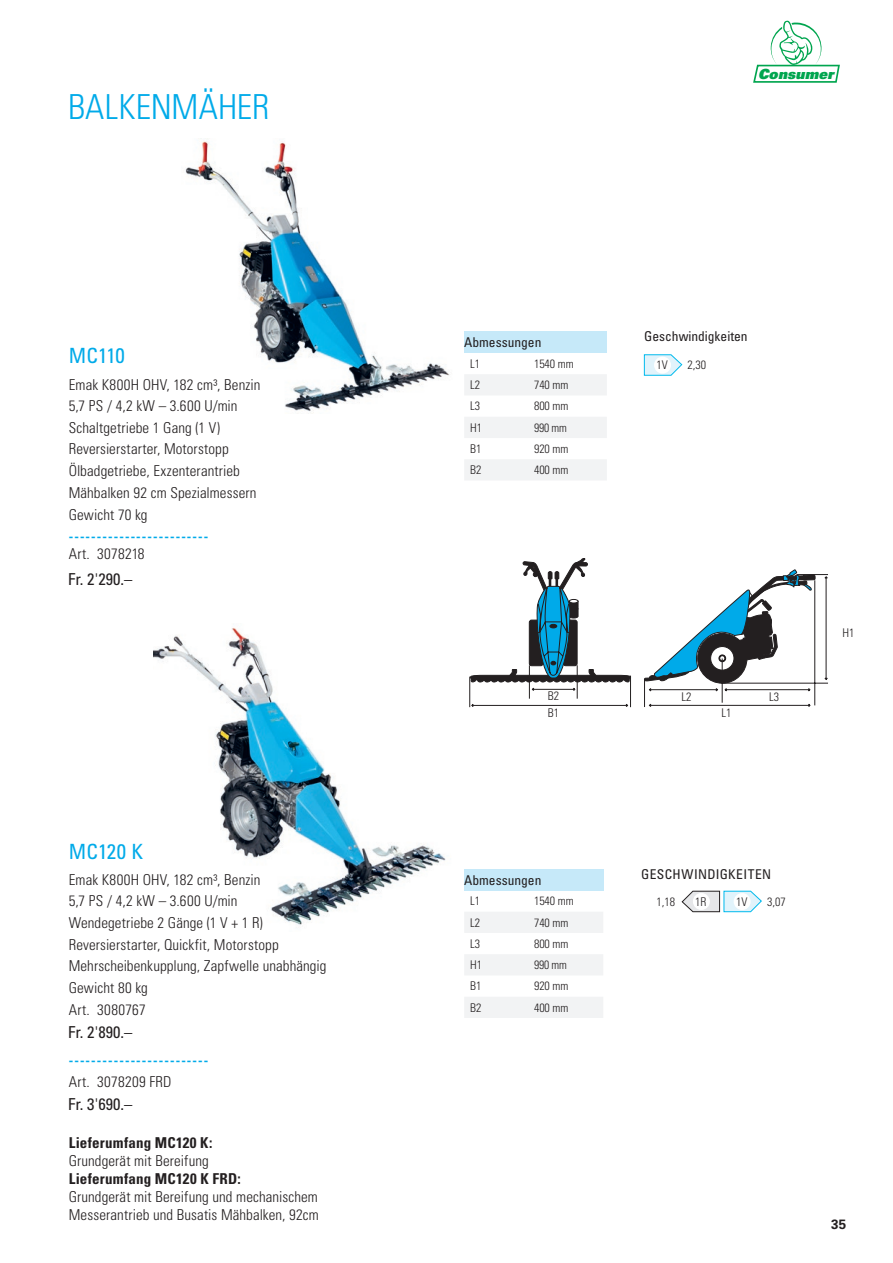
<style>
.page{position:relative;width:893px;height:1263px;background:#fff}
.page>*{position:absolute;margin:0;border:0;box-sizing:border-box;transform-origin:0 0}
._10_Seitentitel_Masc{font:300 condensed 34.5px "Univers LT Std";color:#00aae9}
.Tabelle_Titel_Hero_B{font:condensed 21px "Univers LT Pro";color:#00aae9}
.t1{font:condensed 16.5px "Univers LT Pro";color:#231f20}
._66_Tabelle_Text{font:300 condensed 15px/18px "Univers LT Std";letter-spacing:.01em;color:#231f20}
.t2{font:italic 900 13.95px "Univers";letter-spacing:.005em;color:#00a54f}
._66_Tabelle_Text-2{font:700 13.5px "Univers LT Std";color:#00aae9}
._66_Tabelle_Text-3{font:condensed 13.5px "Univers LT Pro";color:#231f20}
._66_Tabelle_Text-4{font:condensed 13.5px "Univers LT Pro";letter-spacing:.025em;color:#231f20}
.t3{font:700 13.5px "Univers LT Std";color:#231f20}
.t4{font:300 condensed 12px "Univers LT Std";color:#231f20}
.s1{font-family:"Univers LT Pro";font-weight:700}
.s2{font-weight:700}
</style>
<div class="page">
<img style="left:185px;top:141px;width:265px;height:272px">
<hr style="left:796px;top:574px;width:32px;height:1px;background:#231f20">
<hr style="left:721px;top:683px;width:107px;height:1px;background:#231f20">
<hr style="left:826px;top:577px;width:1px;height:102px;background:#231f20">
<svg style="left:644px;top:569px;width:171px;height:138px"></svg>
<hr style="left:469px;top:677px;width:1px;height:30px;background:#231f20">
<hr style="left:630px;top:676px;width:1px;height:31px;background:#231f20">
<hr style="left:472px;top:705px;width:155px;height:1px;background:#231f20">
<hr style="left:529px;top:665px;width:1px;height:34px;background:#231f20">
<hr style="left:577px;top:665px;width:1px;height:34px;background:#231f20">
<svg style="left:470px;top:558px;width:161px;height:133px"></svg>
<img style="left:153px;top:627px;width:293px;height:298px">
<svg style="left:753px;top:21px;width:87px;height:62px"></svg>
<svg style="left:682px;top:891px;width:80px;height:21px"></svg>
<div style="left:734px;top:893px;width:17px;height:17px;background:#fff;border-radius:50%"></div>
<svg style="left:644px;top:354px;width:38px;height:22px"></svg>
<div style="left:654px;top:357px;width:17px;height:17px;background:#fff;border-radius:50%"></div>
<div style="left:464px;top:869px;width:139px;height:21px;background:#c6e9f9"></div>
<svg style="left:464px;top:912px;width:139px;height:106px"></svg>
<div style="left:464px;top:332px;width:143px;height:21px;background:#c6e9f9"></div>
<svg style="left:464px;top:374px;width:143px;height:106px"></svg>
<p class="_10_Seitentitel_Masc" style="left:68px;top:86px;width:203px">BALKENMÄHER</p>
<p class="Tabelle_Titel_Hero_B" style="left:69px;top:342px;width:57px">MC110</p>
<p class="_66_Tabelle_Text" style="left:69px;top:376px;width:193px">Emak K800H OHV, 182 cm³, Benzin</p>
<p class="_66_Tabelle_Text" style="left:69px;top:396px;width:170px">5,7 PS / 4,2 kW – 3.600 U/min</p>
<p class="_66_Tabelle_Text" style="left:69px;top:418px;width:153px">Schaltgetriebe 1 Gang (1 V)</p>
<p class="_66_Tabelle_Text" style="left:69px;top:440px;width:161px">Reversierstarter, Motorstopp</p>
<p class="_66_Tabelle_Text" style="left:69px;top:462px;width:173px">Ölbadgetriebe, Exzenterantrieb</p>
<p class="_66_Tabelle_Text" style="left:69px;top:483px;width:189px">Mähbalken 92 cm Spezialmessern</p>
<p class="_66_Tabelle_Text" style="left:69px;top:505px;width:80px">Gewicht 70 kg</p>
<p class="_66_Tabelle_Text-2" style="left:69px;top:529px;width:141px">-------------------------</p>
<p class="_66_Tabelle_Text" style="left:69px;top:545px;width:77px">Art. 3078218</p>
<p class="t1" style="left:68px;top:569px;width:66px">Fr. 2'290.–</p>
<p class="Tabelle_Titel_Hero_B" style="left:69px;top:838px;width:76px">MC120 K</p>
<p class="_66_Tabelle_Text" style="left:69px;top:871px;width:193px">Emak K800H OHV, 182 cm³, Benzin</p>
<p class="_66_Tabelle_Text" style="left:69px;top:892px;width:170px">5,7 PS / 4,2 kW – 3.600 U/min</p>
<p class="_66_Tabelle_Text" style="left:69px;top:914px;width:196px">Wendegetriebe 2 Gänge (1 V + 1 R)</p>
<p class="_66_Tabelle_Text" style="left:69px;top:935px;width:211px">Reversierstarter, Quickfit, Motorstopp</p>
<p class="_66_Tabelle_Text" style="left:69px;top:957px;width:259px">Mehrscheibenkupplung, Zapfwelle unabhängig</p>
<p class="_66_Tabelle_Text" style="left:69px;top:979px;width:81px">Gewicht 80 kg</p>
<p class="_66_Tabelle_Text" style="left:69px;top:1001px;width:78px">Art. 3080767</p>
<p class="t1" style="left:68px;top:1021px;width:66px">Fr. 2'890.–</p>
<p class="_66_Tabelle_Text-2" style="left:69px;top:1053px;width:141px">-------------------------</p>
<p class="_66_Tabelle_Text" style="left:69px;top:1073px;width:104px">Art. 3078209 FRD</p>
<p class="t1" style="left:68px;top:1094px;width:66px">Fr. 3'690.–</p>
<p class="_66_Tabelle_Text" style="left:69px;top:1133px;width:145px"><span class="s1">Lieferumfang MC120 K:<br></span>Grundgerät mit Bereifung</p>
<p class="_66_Tabelle_Text" style="left:69px;top:1169px;width:252px"><span class="s2">Lieferumfang MC120 K FRD:<br></span>Grundgerät mit Bereifung und mechanischem<br>Messerantrieb und Busatis Mähbalken, 92cm</p>
<p class="t2" style="left:758px;top:65px;width:77px">Consumer</p>
<p class="_66_Tabelle_Text-3" style="left:464px;top:334px;width:79px">Abmessungen</p>
<p class="t4" style="left:470px;top:356px;width:11px">L1</p>
<p class="t4" style="left:534px;top:356px;width:41px">1540 mm</p>
<p class="t4" style="left:470px;top:378px;width:11px">L2</p>
<p class="t4" style="left:534px;top:378px;width:36px">740 mm</p>
<p class="t4" style="left:470px;top:399px;width:11px">L3</p>
<p class="t4" style="left:534px;top:399px;width:36px">800 mm</p>
<p class="t4" style="left:470px;top:420px;width:13px">H1</p>
<p class="t4" style="left:534px;top:420px;width:35px">990 mm</p>
<p class="t4" style="left:470px;top:441px;width:13px">B1</p>
<p class="t4" style="left:534px;top:441px;width:36px">920 mm</p>
<p class="t4" style="left:470px;top:463px;width:13px">B2</p>
<p class="t4" style="left:534px;top:463px;width:36px">400 mm</p>
<p class="t4" style="left:548px;top:689px;width:13px">B2</p>
<p class="t4" style="left:548px;top:706px;width:13px">B1</p>
<p class="_66_Tabelle_Text-3" style="left:464px;top:871px;width:79px">Abmessungen</p>
<p class="t4" style="left:470px;top:894px;width:11px">L1</p>
<p class="t4" style="left:534px;top:894px;width:41px">1540 mm</p>
<p class="t4" style="left:470px;top:915px;width:11px">L2</p>
<p class="t4" style="left:534px;top:915px;width:36px">740 mm</p>
<p class="t4" style="left:470px;top:936px;width:11px">L3</p>
<p class="t4" style="left:534px;top:936px;width:36px">800 mm</p>
<p class="t4" style="left:470px;top:958px;width:13px">H1</p>
<p class="t4" style="left:534px;top:958px;width:35px">990 mm</p>
<p class="t4" style="left:470px;top:979px;width:13px">B1</p>
<p class="t4" style="left:534px;top:979px;width:36px">920 mm</p>
<p class="t4" style="left:470px;top:1000px;width:13px">B2</p>
<p class="t4" style="left:534px;top:1000px;width:36px">400 mm</p>
<p class="_66_Tabelle_Text-3" style="left:644px;top:328px;width:105px">Geschwindigkeiten</p>
<p class="t4" style="left:656px;top:358px;width:13px">1V</p>
<p class="t4" style="left:687px;top:358px;width:20px">2,30</p>
<p class="t4" style="left:681px;top:689px;width:11px">L2</p>
<p class="t4" style="left:769px;top:689px;width:11px">L3</p>
<p class="t4" style="left:722px;top:706px;width:11px">L1</p>
<p class="t4" style="left:842px;top:626px;width:13px">H1</p>
<p class="_66_Tabelle_Text-4" style="left:641px;top:865px;width:132px">GESCHWINDIGKEITEN</p>
<p class="t4" style="left:657px;top:894px;width:20px">1,18</p>
<p class="t4" style="left:695px;top:894px;width:13px">1R</p>
<p class="t4" style="left:736px;top:894px;width:13px">1V</p>
<p class="t4" style="left:767px;top:894px;width:20px">3,07</p>
<p class="t3" style="left:831px;top:1216px;width:17px">35</p>
</div>
